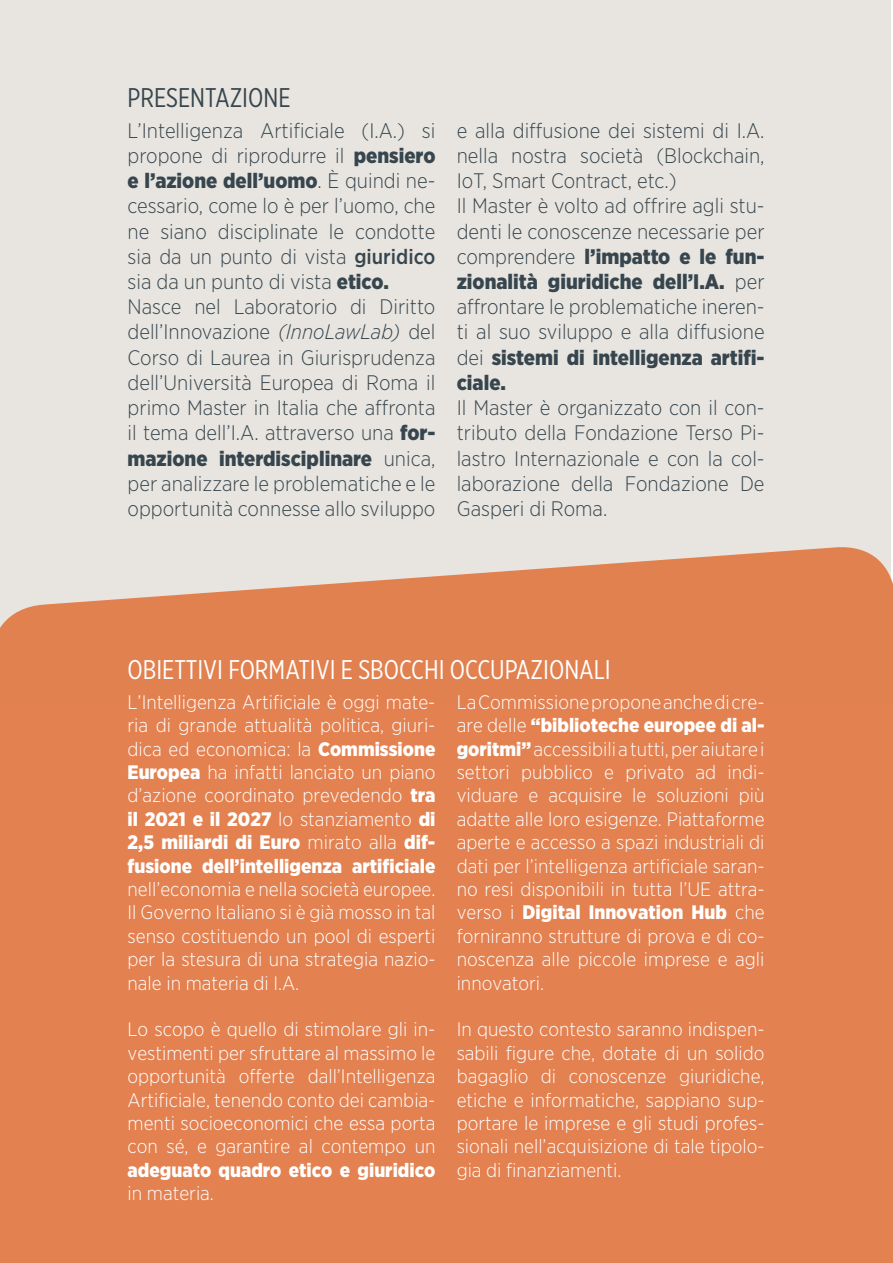
<style>
.page{position:relative;width:893px;height:1263px;background:#fff}
.page>*{position:absolute;margin:0;border:0;box-sizing:border-box;transform-origin:0 0}
.t1{font:27px "Gotham X Narrow";color:#fff}
.t2{font:27px "Gotham X Narrow";color:#37464e}
.t3{font:300 21px/25.2px "Gotham Narrow";color:#37464e}
.t4{font:300 19.5px/23.4px "Gotham Narrow";color:#fff;text-align:justify}
.t5{font:900 19.5px "Gotham Narrow";color:#fff}
.s1{font-weight:900}
.s2{font-weight:500}
.s3{font-style:italic}
</style>
<div class="page">
<div style="left:0;top:0;width:891px;height:1099px;background:#e8e5e0"></div>
<svg style="left:0;top:547px;width:893px;height:157px;fill:#e28150"></svg>
<div style="left:0;top:704px;width:893px;height:559px;background:#e38150"></div>
<h1 class="t2" style="left:128px;top:81px;width:164px">PRESENTAZIONE</h1>
<p class="t3" style="left:128px;top:117px;width:309px">L’Intelligenza Artificiale (I.A.) si propone di riprodurre il <span class="s1">pensiero e l’azione dell’uomo</span>. È quindi ne&shy;cessario, come lo è per l’uomo, che ne siano disciplinate le condotte sia da un punto di vista <span class="s2">giuridico </span>sia da un punto di vista <span class="s1">etico.<br></span>Nasce nel Laboratorio di Diritto dell’Innovazione <span class="s3">(InnoLawLab)</span> del Corso di Laurea in Giurisprudenza dell’Università Europea di Roma il primo Master in Italia che affronta il tema dell’I.A. attraverso una <span class="s1">for&shy;mazione interdisciplinare</span> unica, per analizzare le problematiche e le opportunità connesse allo sviluppo</p>
<p class="t3" style="left:457px;top:117px;width:309px">e alla diffusione dei sistemi di I.A. nella nostra società (Blockchain,<br>IoT, Smart Contract, etc.)<br>Il Master è volto ad offrire agli stu&shy;denti le conoscenze necessarie per comprendere <span class="s1">l’impatto e le fun&shy;zionalità giuridiche dell’I.A.</span> per affrontare le problematiche ineren&shy;ti al suo sviluppo e alla diffusione dei <span class="s1">sistemi di intelligenza artifi&shy;ciale.</span></p>
<p class="t3" style="left:457px;top:395px;width:309px;text-align:justify">Il Master è organizzato con il con&shy;tributo della Fondazione Terso Pi&shy;lastro Internazionale e con la col&shy;laborazione della Fondazione De Gasperi di Roma.</p>
<h1 class="t1" style="left:128px;top:653px;width:485px">OBIETTIVI FORMATIVI E SBOCCHI OCCUPAZIONALI</h1>
<p class="t4" style="left:128px;top:690px;width:309px">L’Intelligenza Artificiale è oggi mate&shy;ria di grande attualità politica, giuri&shy;dica ed economica: la <span class="s1">Commissione Europea</span> ha infatti lanciato un piano d’azione coordinato prevedendo <span class="s1">tra il 2021 e il 2027</span> lo stanziamento <span class="s1">di 2,5 miliardi di Euro</span> mirato alla <span class="s1">dif&shy;fusione dell’intelligenza artificiale</span></p>
<p class="t4" style="left:128px;top:877px;width:309px">nell’economia e nella società europee.<br>Il Governo Italiano si è già mosso in tal senso costituendo un pool di esperti per la stesura di una strategia nazio&shy;nale in materia di I.A.</p>
<p class="t4" style="left:128px;top:1017px;width:309px">Lo scopo è quello di stimolare gli in&shy;vestimenti per sfruttare al massimo le opportunità offerte dall’Intelligenza Artificiale, tenendo conto dei cambia&shy;menti socioeconomici che essa porta con sé, e garantire al contempo un</p>
<p class="t5" style="left:128px;top:1157px;width:309px">adeguato quadro etico e giuridico</p>
<p class="t4" style="left:128px;top:1181px;width:88px">in materia.</p>
<p class="t4" style="left:457px;top:690px;width:309px">La Commissione propone anche di cre&shy;are delle <span class="s1">“biblioteche europee di al&shy;goritmi”</span> accessibili a tutti, per aiutare i settori pubblico e privato ad indi&shy;viduare e acquisire le soluzioni più adatte alle loro esigenze. Piattaforme aperte e accesso a spazi industriali di dati per l’intelligenza artificiale saran&shy;no resi disponibili in tutta l’UE attra&shy;verso i <span class="s1">Digital Innovation Hub</span> che forniranno strutture di prova e di co&shy;noscenza alle piccole imprese e agli innovatori.</p>
<p class="t4" style="left:457px;top:1017px;width:309px">In questo contesto saranno indispen&shy;sabili figure che, dotate di un solido bagaglio di conoscenze giuridiche, etiche e informatiche, sappiano sup&shy;portare le imprese e gli studi profes&shy;sionali nell’acquisizione di tale tipolo&shy;gia di fi nanziamenti.</p>
</div>
